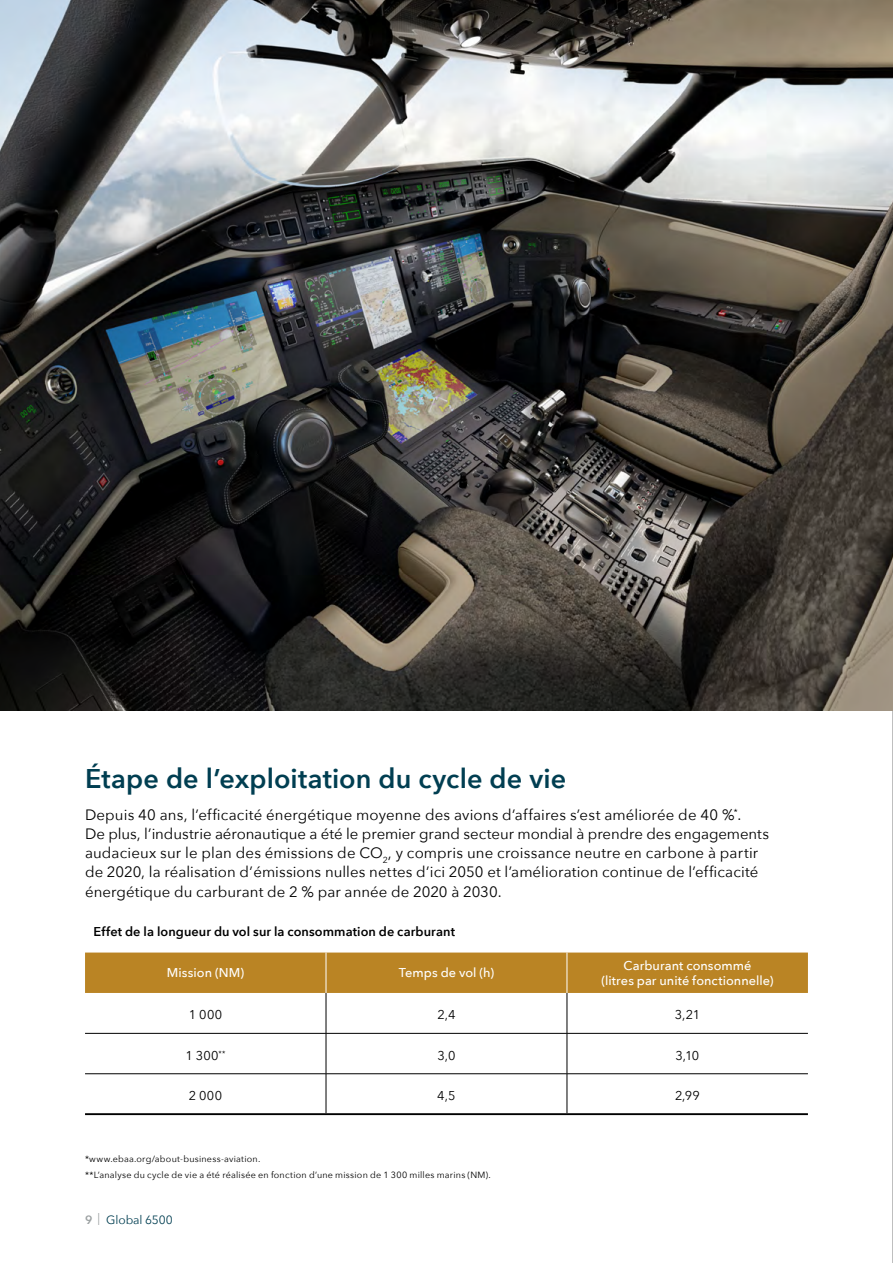
<style>
.page{position:relative;width:893px;height:1263px;background:#fff}
.page>*{position:absolute;margin:0;border:0;box-sizing:border-box;transform-origin:0 0}
.t1{font:600 27px "Avenir Next";letter-spacing:.005em;color:#003e51}
.t2{font:15px/19.2px "Avenir Next";letter-spacing:.005em;color:#000}
.t3{font:500 12.75px/15px "Avenir Next";letter-spacing:.005em;color:#fff;text-align:center}
.t4{font:600 12.75px "Avenir Next";letter-spacing:.005em;color:#000}
.t5{font:12.75px "Avenir Next";letter-spacing:.02em;color:#000}
.t6{font:12px "Avenir Next";letter-spacing:-.005em;color:#003e51}
.t7{font:9px/16.2px "Avenir Next";letter-spacing:.025em;color:#000}
.s1{font-weight:600;color:#9ca1a2}
.s2{color:#9ca1a2}
</style>
<div class="page">
<hr style="left:892px;top:0;width:1px;height:1263px;background:#000">
<div style="left:85px;top:952px;width:723px;height:41px;background:#ba8424"></div>
<hr style="left:326px;top:993px;width:1px;height:40px;background:#000">
<hr style="left:567px;top:993px;width:1px;height:40px;background:#000">
<hr style="left:85px;top:1033px;width:241px;height:1px;background:#000">
<hr style="left:326px;top:1033px;width:241px;height:1px;background:#000">
<hr style="left:326px;top:1033px;width:1px;height:40px;background:#000">
<hr style="left:567px;top:1033px;width:241px;height:1px;background:#000">
<hr style="left:567px;top:1033px;width:1px;height:40px;background:#000">
<hr style="left:85px;top:1073px;width:241px;height:1px;background:#000">
<hr style="left:326px;top:1073px;width:241px;height:1px;background:#000">
<hr style="left:326px;top:1074px;width:1px;height:39px;background:#000">
<hr style="left:567px;top:1073px;width:241px;height:1px;background:#000">
<hr style="left:567px;top:1074px;width:1px;height:39px;background:#000">
<hr style="left:85px;top:1113px;width:241px;height:2px;background:#000">
<hr style="left:326px;top:1113px;width:241px;height:2px;background:#000">
<hr style="left:567px;top:1113px;width:241px;height:2px;background:#000">
<hr style="left:326px;top:952px;width:1px;height:41px;background:#fff">
<hr style="left:567px;top:952px;width:1px;height:41px;background:#fff">
<img style="left:0;top:0;width:893px;height:710px">
<h1 class="t1" style="left:85px;top:756px;width:483px">Étape de l’exploitation du cycle de vie</h1>
<p class="t2" style="left:85px;top:805px;width:685px">Depuis 40 ans, l’efficacité énergétique moyenne des avions d’affaires s’est améliorée de 40 %<sup>*</sup>.<br>De plus, l’industrie aéronautique a été le premier grand secteur mondial à prendre des engagements audacieux sur le plan des émissions de CO<sub>2</sub>, y compris une croissance neutre en carbone à partir de 2020, la réalisation d’émissions nulles nettes d’ici 2050 et l’amélioration continue de l’efficacité énergétique du carburant de 2 % par année de 2020 à 2030.</p>
<p class="t4" style="left:94px;top:920px;width:363px">Effet de la longueur du vol sur la consommation de carburant</p>
<p class="t3" style="left:167px;top:965px;width:79px">Mission (NM)</p>
<p class="t3" style="left:399px;top:965px;width:97px">Temps de vol (h)</p>
<p class="t3" style="left:601px;top:957px;width:174px">Carburant consommé<br>(litres par unité fonctionnelle)</p>
<p class="t5" style="left:189px;top:1004px;width:35px">1 000</p>
<p class="t5" style="left:438px;top:1004px;width:19px">2,4</p>
<p class="t5" style="left:675px;top:1004px;width:27px">3,21</p>
<p class="t5" style="left:186px;top:1045px;width:41px">1 300<sup>**</sup></p>
<p class="t5" style="left:437px;top:1045px;width:20px">3,0</p>
<p class="t5" style="left:675px;top:1045px;width:25px">3,10</p>
<p class="t5" style="left:189px;top:1085px;width:35px">2 000</p>
<p class="t5" style="left:437px;top:1085px;width:20px">4,5</p>
<p class="t5" style="left:675px;top:1085px;width:26px">2,99</p>
<p class="t7" style="left:85px;top:1150px;width:407px">*www.ebaa.org/about-business-aviation.<br>**L’analyse du cycle de vie a été réalisée en fonction d’une mission de 1 300 milles marins (NM).</p>
<p class="t6" style="left:85px;top:1210px;width:89px"><span class="s1">9</span> <span class="s2">|</span> Global 6500</p>
</div>
